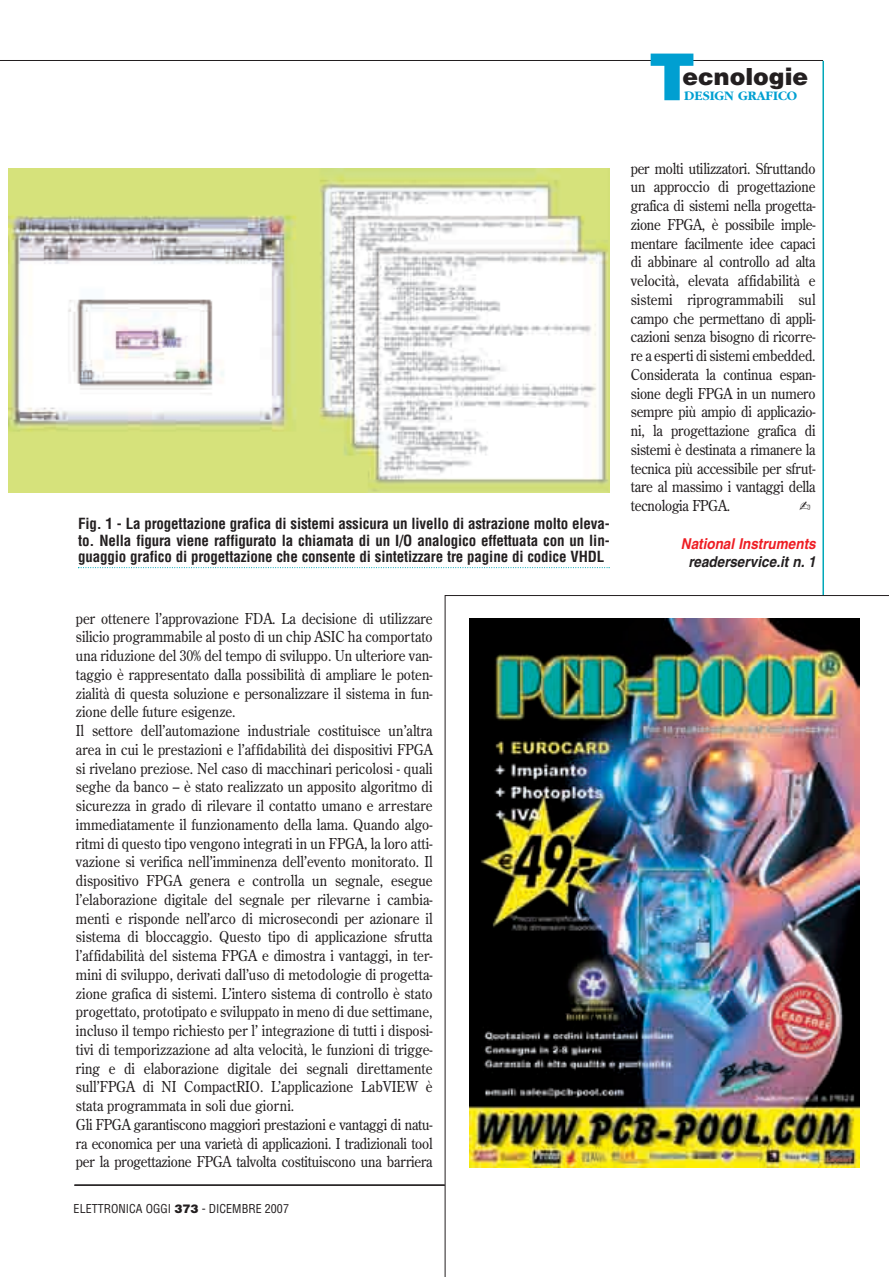
<style>
.page{position:relative;width:889px;height:1277px;background:#fff}
.page>*{position:absolute;margin:0;border:0;box-sizing:border-box;transform-origin:0 0}
.t1{font:900 64.8px "Helvetica LT";color:#009fd1}
.t2{font:900 23.55px "Helvetica LT";color:#231f20}
.t3{font:15px/18.8px "Century Old Style LT";letter-spacing:.005em;color:#231f20;scale:.9 1}
.t4{font:700 condensed 15px/16.5px "Helvetica LT";letter-spacing:-.01em;color:#231f20;text-align:justify}
.t5{font:italic 700 15px/18.8px "Helvetica LT";color:#ee1d23;text-align:center;scale:.9 1}
.t6{font:700 13.5px "Garamond LT";color:#009fd1}
.t7{font:condensed 12px "Helvetica LT";color:#231f20}
.s1{font-weight:900;font-stretch:normal}
.s2{color:#231f20}
</style>
<div class="page">
<img style="left:0;top:60px;width:888px;height:1217px">
<svg style="left:799px;top:502px;width:11px;height:8px"></svg>
<p class="t1" style="left:648px;top:54px;width:48px">T</p>
<p class="t2" style="left:682px;top:68px;width:127px">ecnologie</p>
<p class="t6" style="left:684px;top:90px;width:114px">DESIGN GRAFICO</p>
<p class="t4" style="left:78px;top:517px;width:533px">Fig. 1 - La progettazione grafica di sistemi assicura un livello di astrazione molto eleva&shy;to. Nella figura viene raffigurato la chiamata di un I/O analogico effettuata con un lin&shy;guaggio grafico di progettazione che consente di sintetizzare tre pagine di codice VHDL</p>
<p class="t3" style="left:76px;top:610px;width:398px">per ottenere l’approvazione FDA. La decisione di utilizzare silicio programmabile al posto di un chip ASIC ha comportato una riduzione del 30% del tempo di sviluppo. Un ulteriore van&shy;taggio è rappresentato dalla possibilità di ampliare le poten&shy;zialità di questa soluzione e personalizzare il sistema in fun&shy;zione delle future esigenze.<br>Il settore dell’automazione industriale costituisce un’altra area in cui le prestazioni e l’affidabilità dei dispositivi FPGA si rivelano preziose. Nel caso di macchinari pericolosi - quali seghe da banco – è stato realizzato un apposito algoritmo di sicurezza in grado di rilevare il contatto umano e arrestare immediatamente il funzionamento della lama. Quando algo&shy;ritmi di questo tipo vengono integrati in un FPGA, la loro atti&shy;vazione si verifica nell’imminenza dell’evento monitorato. Il dispositivo FPGA genera e controlla un segnale, esegue l’elaborazione digitale del segnale per rilevarne i cambia&shy;menti e risponde nell’arco di microsecondi per azionare il sistema di bloccaggio. Questo tipo di applicazione sfrutta l’affidabilità del sistema FPGA e dimostra i vantaggi, in ter&shy;mini di sviluppo, derivati dall’uso di metodologie di progetta&shy;zione grafica di sistemi. L’intero sistema di controllo è stato progettato, prototipato e sviluppato in meno di due settimane, incluso il tempo richiesto per l’ integrazione di tutti i disposi&shy;tivi di temporizzazione ad alta velocità, le funzioni di trigge&shy;ring e di elaborazione digitale dei segnali direttamente sull’FPGA di NI CompactRIO. L’applicazione LabVIEW è stata programmata in soli due giorni.<br>Gli FPGA garantiscono maggiori prestazioni e vantaggi di natu&shy;ra economica per una varietà di applicazioni. I tradizionali tool per la progettazione FPGA talvolta costituiscono una barriera</p>
<p class="t7" style="left:74px;top:1204px;width:217px">ELETTRONICA OGGI <span class="s1">373</span> - DICEMBRE 2007</p>
<p class="t3" style="left:630px;top:160px;width:207px;text-align:justify">per molti utilizzatori. Sfruttando un approccio di progettazione grafica di sistemi nella progetta&shy;zione FPGA, è possibile imple&shy;mentare facilmente idee capaci di abbinare al controllo ad alta velocità, elevata affidabilità e sistemi riprogrammabili sul campo che permettano di appli&shy;cazioni senza bisogno di ricorre&shy;re a esperti di sistemi embedded.<br>Considerata la continua espan&shy;sione degli FPGA in un numero sempre più ampio di applicazio&shy;ni, la progettazione grafica di sistemi è destinata a rimanere la tecnica più accessibile per sfrut&shy;tare al massimo i vantaggi della tecnologia FPGA.</p>
<p class="t5" style="left:681px;top:536px;width:151px">National Instruments <span class="s2">readerservice.it n. 1</span></p>
</div>
